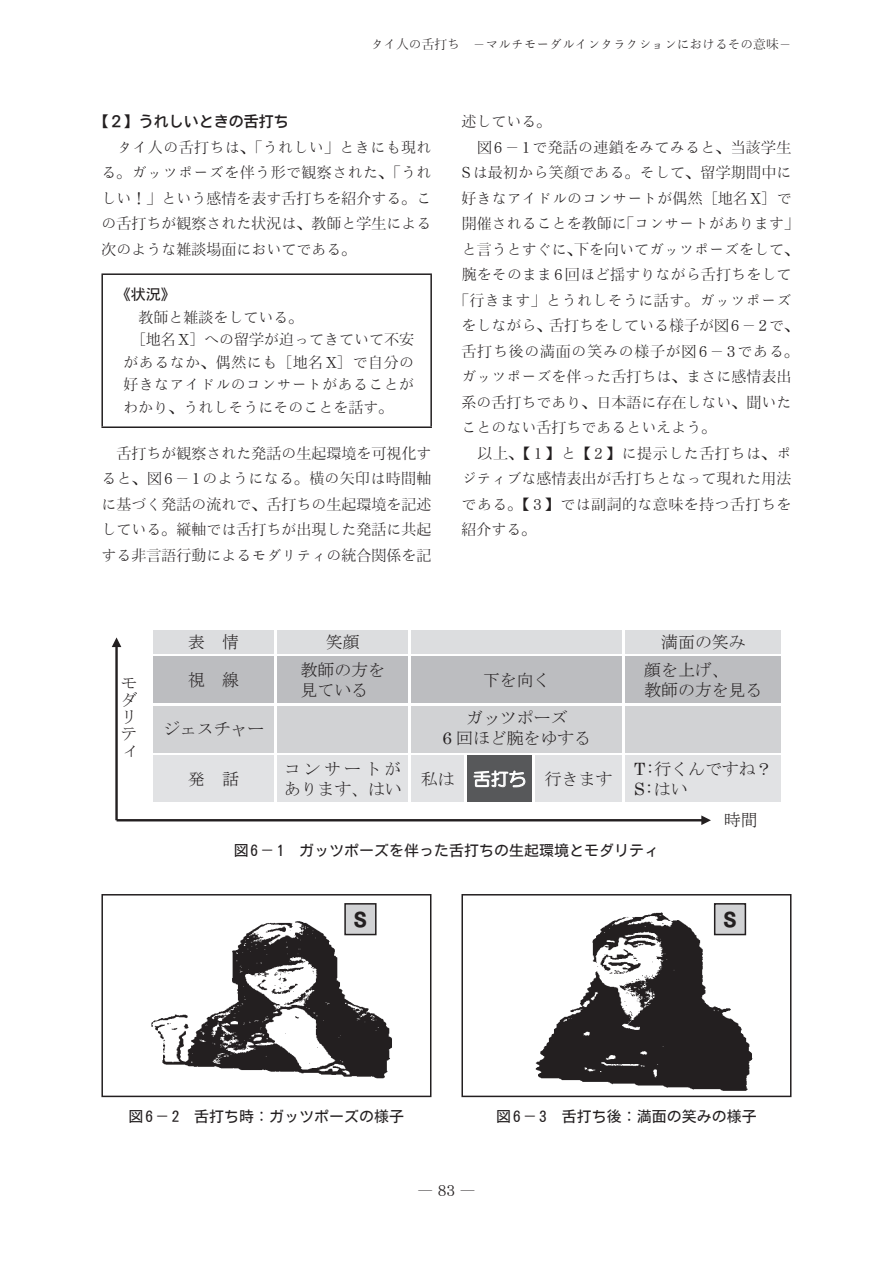
<style>
.page{position:relative;width:893px;height:1263px;background:#fff}
.page>*{position:absolute;margin:0;border:0;box-sizing:border-box;transform-origin:0 0}
.t1{font:19.5px "Motoya Cedar W6 90 msp RKSJ H";color:#231f20}
.t2{font:17.7px "HG Maru Gothic MPRO";color:#fff}
.t3{font:16.95px/17px "MS Mincho";color:#231f20}
.t4{font:16.95px/20.4px "MS Mincho";letter-spacing:.18em;color:#231f20}
.t5{font:16.95px "Century";color:#231f20}
.t6{font:15px/25.5px "Motoya Mincho W2 90 msp RKSJ H";color:#231f20;text-align:justify}
.t7{font:15px "Motoya Ex Cedar W3 90 msp RKSJ H";color:#231f20}
.t8{font:15px "Motoya Mincho W2 90 msp RKSJ H";letter-spacing:.03em;color:#231f20}
.t9{font:15px "Motoya Mincho W2 90 msp RKSJ H";letter-spacing:.02em;color:#231f20}
.t10{font:15px "Motoya Mincho W2 90 msp RKSJ H";letter-spacing:.025em;color:#231f20}
.t11{font:15px "Motoya Mincho W2 90 msp RKSJ H";letter-spacing:.05em;color:#231f20}
.t12{font:15px "Motoya Mincho W2 90 msp RKSJ H";letter-spacing:.035em;color:#231f20}
.t13{font:15px "Motoya Cedar W4 90 msp RKSJ H";color:#231f20}
.t14{font:12.75px "Motoya Mincho W2 90 msp RKSJ H";color:#231f20}
.s1{font-family:"Mn C4 M75"}
.s2{font-family:"Mt Century Old"}
.s3{font-family:"Century"}
.s4{font-family:"MS Mincho"}
</style>
<div class="page">
<hr style="left:101px;top:273px;width:331px;height:2px;background:#231f20">
<hr style="left:101px;top:275px;width:2px;height:151px;background:#231f20">
<hr style="left:430px;top:275px;width:2px;height:151px;background:#231f20">
<hr style="left:101px;top:426px;width:331px;height:2px;background:#231f20">
<div style="left:153px;top:630px;width:121px;height:23px;background:#dcdddf"></div>
<div style="left:278px;top:630px;width:130px;height:23px;background:#dcdddf"></div>
<div style="left:411px;top:630px;width:211px;height:23px;background:#dcdddf"></div>
<div style="left:625px;top:630px;width:156px;height:23px;background:#dcdddf"></div>
<div style="left:153px;top:656px;width:121px;height:47px;background:#bcbdc0"></div>
<div style="left:278px;top:656px;width:130px;height:47px;background:#bcbdc0"></div>
<div style="left:411px;top:656px;width:211px;height:47px;background:#bcbdc0"></div>
<div style="left:625px;top:656px;width:156px;height:47px;background:#bcbdc0"></div>
<div style="left:153px;top:706px;width:121px;height:47px;background:#d1d2d4"></div>
<div style="left:278px;top:706px;width:130px;height:47px;background:#d1d2d4"></div>
<div style="left:411px;top:706px;width:211px;height:47px;background:#d1d2d4"></div>
<div style="left:625px;top:706px;width:156px;height:47px;background:#d1d2d4"></div>
<div style="left:153px;top:756px;width:121px;height:46px;background:#e1e2e4"></div>
<div style="left:278px;top:756px;width:130px;height:46px;background:#e1e2e4"></div>
<div style="left:411px;top:756px;width:53px;height:46px;background:#e1e2e4"></div>
<div style="left:468px;top:756px;width:64px;height:46px;background:#57585a"></div>
<div style="left:535px;top:756px;width:87px;height:46px;background:#e1e2e4"></div>
<div style="left:625px;top:756px;width:156px;height:46px;background:#e1e2e4"></div>
<hr style="left:117px;top:819px;width:586px;height:2px;background:#231f20">
<svg style="left:701px;top:815px;width:10px;height:10px"></svg>
<hr style="left:115px;top:645px;width:3px;height:175px;background:#231f20">
<svg style="left:112px;top:637px;width:9px;height:10px"></svg>
<svg style="left:474px;top:770px;width:51px;height:17px"></svg>
<img style="left:151px;top:921px;width:241px;height:158px">
<div style="left:101px;top:894px;width:330px;height:203px;border:2px solid #231f20"></div>
<img style="left:535px;top:903px;width:218px;height:188px">
<div style="left:461px;top:894px;width:330px;height:203px;border:2px solid #231f20"></div>
<div style="left:345px;top:904px;width:31px;height:30px;background:#d1d2d4"></div>
<div style="left:344px;top:903px;width:33px;height:32px;border:2px solid #231f20"></div>
<div style="left:715px;top:904px;width:30px;height:30px;background:#d1d2d4"></div>
<div style="left:714px;top:903px;width:32px;height:32px;border:2px solid #231f20"></div>
<p class="t14" style="left:371px;top:38px;width:422px">タイ人の舌打ち －マルチモーダルインタラクションにおけるその意味－</p>
<p class="t13" style="left:94px;top:114px;width:197px">【<span class="s1">2</span>】うれしいときの舌打ち</p>
<p class="t6" style="left:101px;top:134px;width:332px;text-indent:16px">タイ人の舌打ちは、「うれしい」ときにも現れる。ガッツポーズを伴う形で観察された、「うれしい！」という感情を表す舌打ちを紹介する。この舌打ちが観察された状況は、教師と学生による次のような雑談場面においてである。</p>
<p class="t7" style="left:116px;top:287px;width:61px">《状況》</p>
<p class="t6" style="left:138px;top:304px;width:167px">教師と雑談をしている。</p>
<p class="t6" style="left:131px;top:327px;width:285px">［地名<span class="s2">X</span>］への留学が迫ってきていて不安</p>
<p class="t8" style="left:123px;top:354px;width:292px">があるなか、偶然にも［地名<span class="s2">X</span>］で自分の</p>
<p class="t9" style="left:123px;top:377px;width:292px">好きなアイドルのコンサートがあることが</p>
<p class="t6" style="left:123px;top:394px;width:272px">わかり、うれしそうにそのことを話す。</p>
<p class="t6" style="left:101px;top:440px;width:332px;text-indent:15px">舌打ちが観察された発話の生起環境を可視化すると、図<span class="s2">6</span>－<span class="s2">1</span>のようになる。横の矢印は時間軸に基づく発話の流れで、舌打ちの生起環境を記述している。縦軸では舌打ちが出現した発話に共起する非言語行動によるモダリティの統合関係を記</p>
<p class="t6" style="left:461px;top:109px;width:91px">述している。</p>
<p class="t9" style="left:477px;top:139px;width:316px">図<span class="s2">6</span>－<span class="s2">1</span>で発話の連鎖をみてみると、当該学生</p>
<p class="t6" style="left:461px;top:160px;width:332px"><span class="s2">S</span>は最初から笑顔である。そして、留学期間中に</p>
<p class="t6" style="left:462px;top:185px;width:332px">好きなアイドルのコンサートが偶然［地名<span class="s2">X</span>］で</p>
<p class="t6" style="left:462px;top:211px;width:339px">開催されることを教師に「コンサートがあります」</p>
<p class="t6" style="left:462px;top:236px;width:339px">と言うとすぐに、下を向いてガッツポーズをして、</p>
<p class="t6" style="left:462px;top:262px;width:331px">腕をそのまま<span class="s2">6</span>回ほど揺すりながら舌打ちをして</p>
<p class="t10" style="left:454px;top:292px;width:339px">「行きます」とうれしそうに話す。ガッツポーズ</p>
<p class="t6" style="left:462px;top:313px;width:339px">をしながら、舌打ちをしている様子が図<span class="s2">6</span>－<span class="s2">2</span>で、</p>
<p class="t11" style="left:462px;top:343px;width:339px">舌打ち後の満面の笑みの様子が図<span class="s2">6</span>－<span class="s2">3</span>である。</p>
<p class="t6" style="left:461px;top:364px;width:331px">ガッツポーズを伴った舌打ちは、まさに感情表出</p>
<p class="t6" style="left:461px;top:389px;width:331px">系の舌打ちであり、日本語に存在しない、聞いた</p>
<p class="t6" style="left:461px;top:415px;width:256px">ことのない舌打ちであるといえよう。</p>
<p class="t12" style="left:478px;top:445px;width:315px">以上、【 <span class="s2">1</span> 】と【 <span class="s2">2</span> 】に提示した舌打ちは、ポ</p>
<p class="t6" style="left:462px;top:466px;width:331px">ジティブな感情表出が舌打ちとなって現れた用法</p>
<p class="t8" style="left:462px;top:496px;width:331px">である。【 <span class="s2">3</span> 】では副詞的な意味を持つ舌打ちを</p>
<p class="t6" style="left:461px;top:517px;width:76px">紹介する。</p>
<p class="t3" style="left:121px;top:674px;width:18px">モダリティ</p>
<p class="t3" style="left:188px;top:633px;width:52px">表 情</p>
<p class="t3" style="left:326px;top:633px;width:35px">笑顔</p>
<p class="t3" style="left:661px;top:633px;width:86px">満面の笑み</p>
<p class="t3" style="left:188px;top:671px;width:52px">視 線</p>
<p class="t3" style="left:300px;top:659px;width:86px;line-height:20.4px">教師の方を見ている</p>
<p class="t3" style="left:483px;top:671px;width:69px">下を向く</p>
<p class="t3" style="left:644px;top:659px;width:120px;line-height:20.4px">顔を上げ、<br>教師の方を見る</p>
<p class="t3" style="left:163px;top:721px;width:103px">ジェスチャー</p>
<p class="t3" style="left:442px;top:707px;width:150px;line-height:20.4px;text-align:center">ガッツポーズ<br><span class="s3">6</span> 回ほど腕をゆする</p>
<p class="t3" style="left:188px;top:770px;width:52px">発 話</p>
<p class="t4" style="left:284px;top:759px;width:120px">コンサートがあります、はい</p>
<p class="t3" style="left:421px;top:770px;width:35px">私は</p>
<p class="t3" style="left:545px;top:770px;width:69px">行きます</p>
<p class="t3" style="left:634px;top:760px;width:140px"><span class="s3">T:</span>行くんですね？</p>
<p class="t5" style="left:634px;top:775px;width:55px">S:<span class="s4">はい</span></p>
<p class="t2" style="left:473px;top:770px;width:55px">舌打ち</p>
<p class="t7" style="left:234px;top:843px;width:427px">図 6－ 1　ガッツポーズを伴った舌打ちの生起環境とモダリティ</p>
<p class="t3" style="left:724px;top:812px;width:35px">時間</p>
<h1 class="t1" style="left:354px;top:909px;width:15px">S</h1>
<h1 class="t1" style="left:723px;top:909px;width:15px">S</h1>
<p class="t7" style="left:129px;top:1108px;width:277px">図 6－ 2　舌打ち時：ガッツポーズの様子</p>
<p class="t7" style="left:496px;top:1108px;width:262px">図 6－ 3　舌打ち後：満面の笑みの様子</p>
<p class="t6" style="left:418px;top:1178px;width:59px">―<span class="s2">83</span>―</p>
</div>
